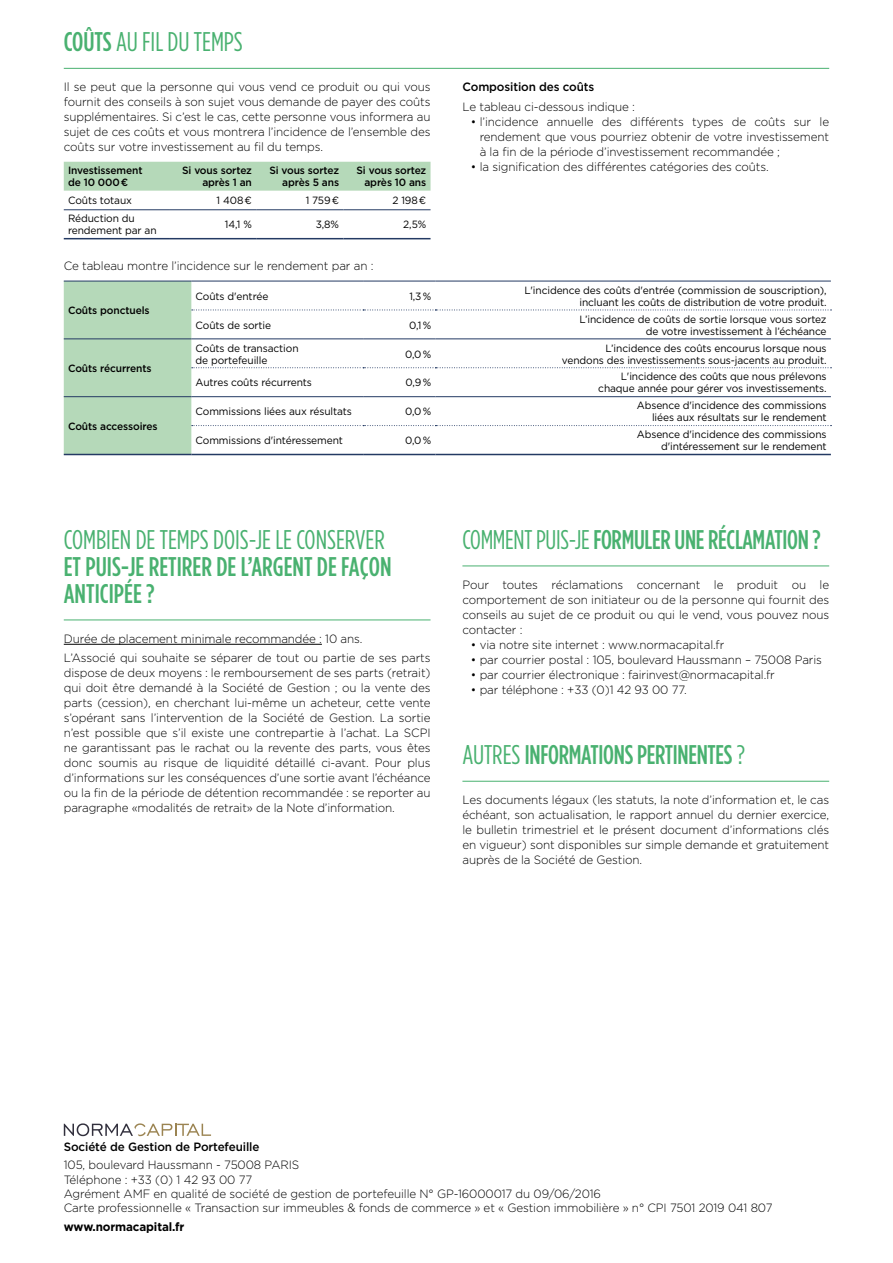
<style>
.page{position:relative;width:893px;height:1263px;background:#fff}
.page>*{position:absolute;margin:0;border:0;box-sizing:border-box;transform-origin:0 0}
.t1{font:500 27px/27px "Gotham Condensed";letter-spacing:-.01em;color:#49b170}
.t2{font:27px "Gotham Condensed";color:#49b170}
.t3{font:300 12px/15px "Gotham";letter-spacing:-.01em;color:#000;text-align:justify}
.t4{font:500 12px "Gotham";letter-spacing:-.01em;color:#000}
.t5{font:700 12px "Gotham";letter-spacing:-.01em;color:#000}
.t6{font:10.5px/12px "Gotham";letter-spacing:-.01em;color:#000;text-align:right}
.t7{font:500 10.5px/12px "Gotham";letter-spacing:-.01em;color:#000;text-align:right}
.s1{font-weight:500}
.s2{font-weight:400}
</style>
<div class="page">
<hr style="left:64px;top:68px;width:765px;height:1px;background:#49b170">
<div style="left:64px;top:162px;width:367px;height:29px;background:#b5d9b9"></div>
<hr style="left:64px;top:209px;width:105px;height:1px;background:#243a63">
<hr style="left:169px;top:209px;width:87px;height:1px;background:#243a63">
<hr style="left:256px;top:209px;width:87px;height:1px;background:#243a63">
<hr style="left:343px;top:209px;width:88px;height:1px;background:#243a63">
<hr style="left:64px;top:238px;width:105px;height:1px;background:#243a63">
<hr style="left:169px;top:238px;width:87px;height:1px;background:#243a63">
<hr style="left:256px;top:238px;width:87px;height:1px;background:#243a63">
<hr style="left:343px;top:238px;width:88px;height:1px;background:#243a63">
<hr style="left:64px;top:454px;width:127px;height:1px;background:#243a63">
<hr style="left:191px;top:454px;width:172px;height:1px;background:#243a63">
<hr style="left:363px;top:454px;width:72px;height:1px;background:#243a63">
<hr style="left:435px;top:454px;width:396px;height:1px;background:#243a63">
<svg style="left:64px;top:282px;width:767px;height:172px"></svg>
<hr style="left:64px;top:281px;width:127px;height:1px;background:#243a63">
<hr style="left:191px;top:281px;width:172px;height:1px;background:#243a63">
<hr style="left:363px;top:281px;width:72px;height:1px;background:#243a63">
<hr style="left:435px;top:281px;width:396px;height:1px;background:#243a63">
<hr style="left:64px;top:619px;width:367px;height:1px;background:#49b170">
<hr style="left:64px;top:644px;width:258px;height:1px;background:#000">
<hr style="left:462px;top:565px;width:367px;height:1px;background:#49b170">
<hr style="left:462px;top:781px;width:367px;height:1px;background:#49b170">
<svg style="left:64px;top:1123px;width:147px;height:13px"></svg>
<h1 class="t2" style="left:64px;top:27px;width:181px"><span class="s1">COÛTS</span> AU FIL DU TEMPS</h1>
<p class="t3" style="left:64px;top:79px;width:368px">Il se peut que la personne qui vous vend ce produit ou qui vous fournit des conseils à son sujet vous demande de payer des coûts supplémentaires. Si c’est le cas, cette personne vous informera au sujet de ces coûts et vous montrera l’incidence de l’ensemble des coûts sur votre investissement au fil du temps.</p>
<p class="t7" style="left:68px;top:165px;width:76px;text-align:left">Investissement de 10 000 €</p>
<p class="t7" style="left:182px;top:165px;width:71px">Si vous sortez après 1 an</p>
<p class="t7" style="left:269px;top:165px;width:71px">Si vous sortez après 5 ans</p>
<p class="t7" style="left:356px;top:165px;width:71px">Si vous sortez après 10 ans</p>
<p class="t6" style="left:68px;top:194px;width:66px">Coûts totaux</p>
<p class="t6" style="left:217px;top:194px;width:37px">1 408 €</p>
<p class="t6" style="left:306px;top:194px;width:35px">1 759 €</p>
<p class="t6" style="left:392px;top:194px;width:35px">2 198 €</p>
<p class="t6" style="left:68px;top:212px;width:90px;text-align:left">Réduction du rendement par an</p>
<p class="t6" style="left:225px;top:218px;width:29px">14,1 %</p>
<p class="t6" style="left:316px;top:218px;width:25px">3,8%</p>
<p class="t6" style="left:403px;top:218px;width:25px">2,5%</p>
<p class="t4" style="left:462px;top:79px;width:133px">Composition des coûts</p>
<p class="t3" style="left:462px;top:99px;width:174px">Le tableau ci-dessous indique :</p>
<p class="t3" style="left:480px;top:114px;width:351px;text-indent:-9px">• l’incidence annuelle des différents types de coûts sur le rendement que vous pourriez obtenir de votre investissement à la fin de la période d’investissement recommandée ;</p>
<p class="t3" style="left:471px;top:159px;width:299px">• la signification des différentes catégories des coûts.</p>
<p class="t3" style="left:64px;top:258px;width:311px">Ce tableau montre l’incidence sur le rendement par an :</p>
<p class="t7" style="left:68px;top:304px;width:83px">Coûts ponctuels</p>
<p class="t6" style="left:196px;top:290px;width:74px">Coûts d'entrée</p>
<p class="t6" style="left:409px;top:290px;width:23px">1,3 %</p>
<p class="t6" style="left:524px;top:284px;width:304px">L'incidence des coûts d'entrée (commission de souscription), incluant les coûts de distribution de votre produit.</p>
<p class="t6" style="left:196px;top:319px;width:77px">Coûts de sortie</p>
<p class="t6" style="left:409px;top:319px;width:24px">0,1 %</p>
<p class="t6" style="left:579px;top:313px;width:249px">L’incidence de coûts de sortie lorsque vous sortez de votre investissement à l’échéance</p>
<p class="t7" style="left:68px;top:362px;width:85px">Coûts récurrents</p>
<p class="t7" style="left:68px;top:420px;width:91px">Coûts accessoires</p>
<p class="t6" style="left:196px;top:342px;width:105px;text-align:left">Coûts de transaction de portefeuille</p>
<p class="t6" style="left:405px;top:348px;width:28px">0,0 %</p>
<p class="t6" style="left:562px;top:342px;width:266px">L’incidence des coûts encourus lorsque nous vendons des investissements sous-jacents au produit.</p>
<p class="t6" style="left:196px;top:376px;width:118px">Autres coûts récurrents</p>
<p class="t6" style="left:406px;top:376px;width:27px">0,9 %</p>
<p class="t6" style="left:598px;top:370px;width:230px">L'incidence des coûts que nous prélevons chaque année pour gérer vos investissements.</p>
<p class="t6" style="left:196px;top:405px;width:158px">Commissions liées aux résultats</p>
<p class="t6" style="left:405px;top:405px;width:28px">0,0 %</p>
<p class="t6" style="left:637px;top:399px;width:191px">Absence d'incidence des commissions liées aux résultats sur le rendement</p>
<p class="t6" style="left:196px;top:434px;width:149px">Commissions d'intéressement</p>
<p class="t6" style="left:405px;top:434px;width:28px">0,0 %</p>
<p class="t6" style="left:637px;top:428px;width:191px">Absence d'incidence des commissions d'intéressement sur le rendement</p>
<h1 class="t2" style="left:64px;top:525px;width:322px">COMBIEN DE TEMPS DOIS-JE LE CONSERVER</h1>
<h1 class="t1" style="left:64px;top:552px;width:329px">ET PUIS-JE RETIRER DE L’ARGENT DE FAÇON<br>ANTICIPÉE ?</h1>
<p class="t3" style="left:64px;top:629px;width:368px;line-height:19.2px">Durée de placement minimale recommandée : 10 ans.<br>L’Associé qui souhaite se séparer de tout ou partie de ses parts</p>
<p class="t3" style="left:64px;top:665px;width:368px">dispose de deux moyens : le remboursement de ses parts (retrait) qui doit être demandé à la Société de Gestion ; ou la vente des parts (cession), en cherchant lui-même un acheteur, cette vente s’opérant sans l’intervention de la Société de Gestion. La sortie n’est possible que s’il existe une contrepartie à l’achat. La SCPI ne garantissant pas le rachat ou la revente des parts, vous êtes donc soumis au risque de liquidité détaillé ci-avant. Pour plus d’informations sur les conséquences d’une sortie avant l’échéance ou la fin de la période de détention recommandée : se reporter au paragraphe «modalités de retrait» de la Note d’information.</p>
<h1 class="t1" style="left:462px;top:525px;width:360px"><span class="s2">COMMENT PUIS-JE</span> FORMULER UNE RÉCLAMATION ?</h1>
<p class="t3" style="left:462px;top:577px;width:368px">Pour toutes réclamations concernant le produit ou le comportement de son initiateur ou de la personne qui fournit des conseils au sujet de ce produit ou qui le vend, vous pouvez nous contacter :</p>
<p class="t3" style="left:471px;top:637px;width:255px">• via notre site internet : www.normacapital.fr</p>
<p class="t3" style="left:471px;top:652px;width:353px">• par courrier postal : 105, boulevard Haussmann – 75008 Paris</p>
<p class="t3" style="left:471px;top:667px;width:305px">• par courrier électronique : fairinvest@normacapital.fr</p>
<p class="t3" style="left:471px;top:682px;width:217px">• par téléphone : +33 (0)1 42 93 00 77.</p>
<h1 class="t1" style="left:462px;top:740px;width:284px"><span class="s2">AUTRES</span> INFORMATIONS PERTINENTES <span class="s2">?</span></h1>
<p class="t3" style="left:462px;top:792px;width:368px">Les documents légaux (les statuts, la note d’information et, le cas échéant, son actualisation, le rapport annuel du dernier exercice, le bulletin trimestriel et le présent document d’informations clés en vigueur) sont disponibles sur simple demande et gratuitement auprès de la Société de Gestion.</p>
<p class="t4" style="left:64px;top:1138px;width:197px">Société de Gestion de Portefeuille</p>
<p class="t3" style="left:64px;top:1157px;width:710px;line-height:14.4px;text-align:left">105, boulevard Haussmann - 75008 PARIS<br>Téléphone : +33 (0) 1 42 93 00 77<br>Agrément AMF en qualité de société de gestion de portefeuille N° GP-16000017 du 09/06/2016<br>Carte professionnelle « Transaction sur immeubles &amp; fonds de commerce » et « Gestion immobilière » n° CPI 7501 2019 041 807</p>
<p class="t5" style="left:64px;top:1219px;width:122px">www.normacapital.fr</p>
</div>
